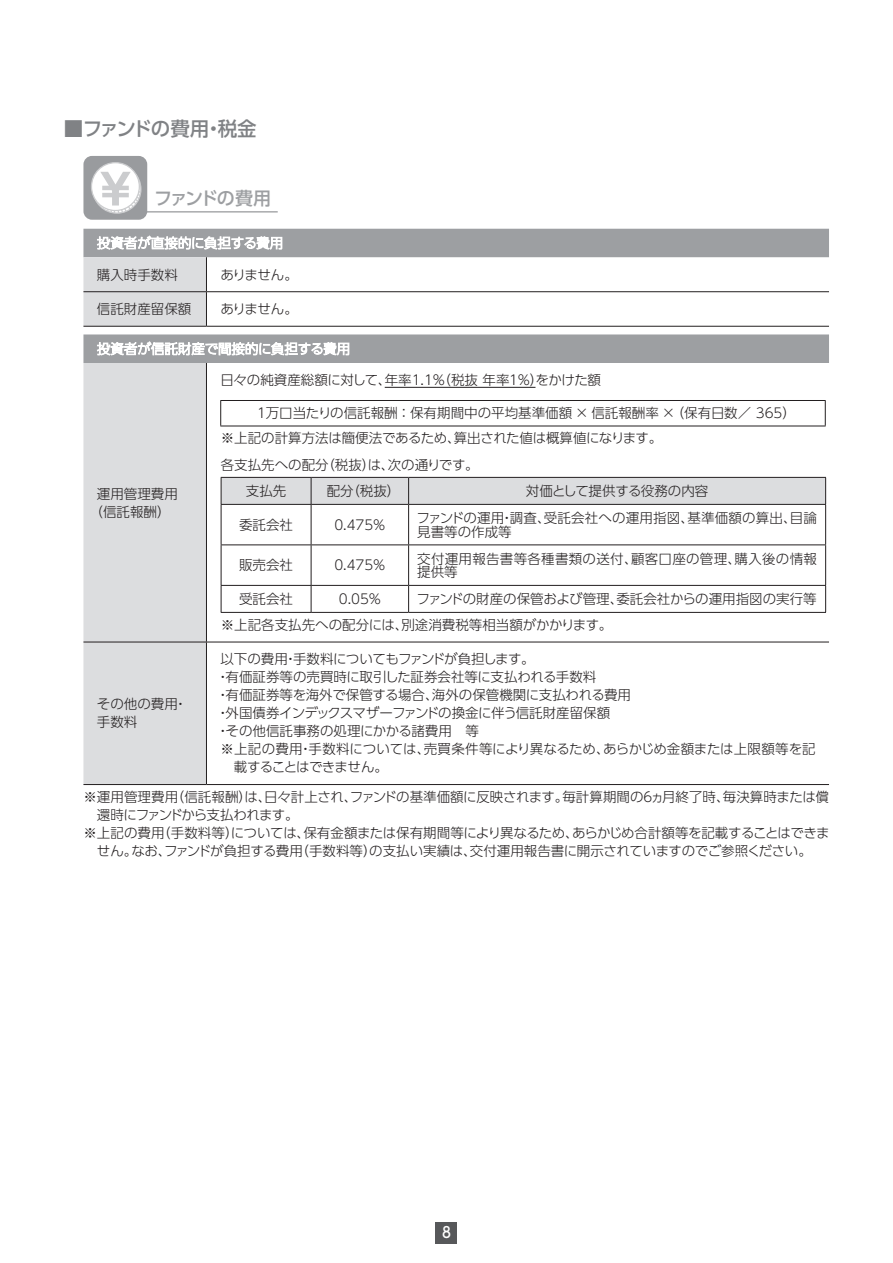
<style>
.page{position:relative;width:893px;height:1263px;background:#fff}
.page>*{position:absolute;margin:0;border:0;box-sizing:border-box;transform-origin:0 0}
.t1{font:500 19.5px "UD Shin Go Pro";letter-spacing:-.06em;color:#808285}
.t2{font:500 18px "UD Shin Go Pro";letter-spacing:-.095em;color:#9d9fa2}
.t3{font:500 15px "UD Shin Go Pro";color:#fff;scale:.9 1}
.t4{font:300 13.5px/18px "UD Shin Go Pro";color:#231f20}
.t5{font:300 13.5px "UD Shin Go Pro";letter-spacing:-.025em;color:#231f20}
.t6{font:300 13.5px "UD Shin Go Pro";letter-spacing:-.02em;color:#231f20}
.t7{font:300 13.5px "UD Shin Go Pro";letter-spacing:-.035em;color:#231f20}
.t8{font:300 13.5px/13.5px "UD Shin Go Pro";letter-spacing:.02em;color:#231f20}
.t9{font:300 13.5px "UD Shin Go Pro";letter-spacing:-.06em;color:#231f20}
.t10{font:300 13.5px "UD Shin Go Pro";letter-spacing:-.055em;color:#231f20}
</style>
<div class="page">
<div style="left:436px;top:1222px;width:21px;height:21px;background:#57585a"></div>
<div style="left:83px;top:156px;width:64px;height:64px;background:#999b9e;border-radius:9px"></div>
<div style="left:91px;top:163px;width:48px;height:48px;background:#fff;border-radius:50%"></div>
<div style="left:91px;top:162px;width:49px;height:49px;border:1px solid #cbccce;border-radius:50%"></div>
<svg style="left:100px;top:172px;width:42px;height:42px"></svg>
<hr style="left:128px;top:211px;width:150px;height:1px;background:#999b9e">
<svg style="left:83px;top:229px;width:746px;height:134px"></svg>
<div style="left:83px;top:257px;width:123px;height:69px;background:#dcdddf"></div>
<div style="left:83px;top:363px;width:123px;height:421px;background:#dcdddf"></div>
<hr style="left:206px;top:257px;width:1px;height:34px;background:#231f20">
<hr style="left:83px;top:291px;width:123px;height:1px;background:#231f20">
<hr style="left:206px;top:291px;width:623px;height:1px;background:#231f20">
<hr style="left:206px;top:292px;width:1px;height:34px;background:#231f20">
<hr style="left:83px;top:326px;width:123px;height:1px;background:#231f20">
<hr style="left:206px;top:326px;width:623px;height:1px;background:#231f20">
<hr style="left:83px;top:642px;width:123px;height:1px;background:#231f20">
<hr style="left:206px;top:642px;width:623px;height:1px;background:#231f20">
<hr style="left:206px;top:642px;width:1px;height:142px;background:#231f20">
<hr style="left:83px;top:784px;width:123px;height:1px;background:#231f20">
<hr style="left:206px;top:784px;width:623px;height:1px;background:#231f20">
<hr style="left:206px;top:363px;width:1px;height:279px;background:#231f20">
<svg style="left:97px;top:235px;width:185px;height:15px"></svg>
<svg style="left:97px;top:341px;width:252px;height:15px"></svg>
<hr style="left:220px;top:400px;width:606px;height:1px;background:#231f20">
<svg style="left:220px;top:401px;width:1px;height:25px"></svg>
<svg style="left:825px;top:401px;width:1px;height:25px"></svg>
<hr style="left:220px;top:426px;width:606px;height:1px;background:#231f20">
<hr style="left:385px;top:387px;width:150px;height:1px;background:#231f20">
<svg style="left:221px;top:477px;width:605px;height:27px"></svg>
<hr style="left:221px;top:504px;width:90px;height:1px;background:#231f20">
<hr style="left:221px;top:505px;width:1px;height:39px;background:#231f20">
<hr style="left:311px;top:504px;width:98px;height:1px;background:#231f20">
<hr style="left:311px;top:505px;width:1px;height:39px;background:#231f20">
<hr style="left:409px;top:504px;width:417px;height:1px;background:#231f20">
<hr style="left:408px;top:505px;width:1px;height:39px;background:#231f20">
<hr style="left:825px;top:505px;width:1px;height:39px;background:#231f20">
<hr style="left:221px;top:544px;width:90px;height:1px;background:#231f20">
<hr style="left:221px;top:545px;width:1px;height:40px;background:#231f20">
<hr style="left:311px;top:544px;width:98px;height:1px;background:#231f20">
<hr style="left:311px;top:545px;width:1px;height:40px;background:#231f20">
<hr style="left:409px;top:544px;width:417px;height:1px;background:#231f20">
<hr style="left:408px;top:545px;width:1px;height:40px;background:#231f20">
<hr style="left:825px;top:545px;width:1px;height:40px;background:#231f20">
<hr style="left:221px;top:585px;width:90px;height:1px;background:#231f20">
<svg style="left:221px;top:586px;width:1px;height:26px"></svg>
<hr style="left:311px;top:585px;width:98px;height:1px;background:#231f20">
<svg style="left:311px;top:586px;width:1px;height:26px"></svg>
<hr style="left:409px;top:585px;width:417px;height:1px;background:#231f20">
<svg style="left:408px;top:586px;width:1px;height:26px"></svg>
<svg style="left:825px;top:586px;width:1px;height:26px"></svg>
<hr style="left:221px;top:612px;width:90px;height:1px;background:#231f20">
<hr style="left:311px;top:612px;width:98px;height:1px;background:#231f20">
<hr style="left:409px;top:612px;width:417px;height:1px;background:#231f20">
<h1 class="t1" style="left:64px;top:112px;width:194px">■ファンドの費用・税金</h1>
<h2 class="t2" style="left:154px;top:184px;width:118px">ファンドの費用</h2>
<p class="t4" style="left:97px;top:265px;width:82px">購入時手数料</p>
<p class="t4" style="left:220px;top:265px;width:79px">ありません。</p>
<p class="t4" style="left:97px;top:299px;width:96px">信託財産留保額</p>
<p class="t4" style="left:220px;top:299px;width:79px">ありません。</p>
<p class="t4" style="left:90px;top:484px;width:90px;text-align:center">運用管理費用（信託報酬）</p>
<p class="t4" style="left:220px;top:371px;width:382px">日々の純資産総額に対して、年率1.1％（税抜 年率１％）をかけた額</p>
<p class="t4" style="left:221px;top:400px;width:577px;line-height:24.8px;text-indent:34px">１万口当たりの信託報酬 ：保有期間中の平均基準価額 × 信託報酬率 × （保有日数／ 365）※上記の計算方法は簡便法であるため、算出された値は概算値になります。</p>
<p class="t4" style="left:246px;top:451px;width:234px;line-height:26px;text-indent:-25px">各支払先への配分（税抜）は、次の通りです。支払先</p>
<p class="t4" style="left:327px;top:481px;width:75px">配分（税抜）</p>
<p class="t4" style="left:526px;top:481px;width:184px">対価として提供する役務の内容</p>
<p class="t4" style="left:239px;top:515px;width:55px">委託会社</p>
<p class="t4" style="left:334px;top:515px;width:53px">0.475％</p>
<p class="t4" style="left:417px;top:511px;width:402px;line-height:13.5px">ファンドの運用・調査、受託会社への運用指図、基準価額の算出、目論見書等の作成等</p>
<p class="t4" style="left:239px;top:556px;width:55px">販売会社</p>
<p class="t4" style="left:334px;top:556px;width:53px">0.475％</p>
<p class="t8" style="left:417px;top:551px;width:401px">交付運用報告書等各種書類の送付、顧客口座の管理、購入後の情報提供等</p>
<p class="t4" style="left:239px;top:589px;width:55px">受託会社</p>
<p class="t4" style="left:339px;top:589px;width:44px">0.05％</p>
<p class="t4" style="left:221px;top:585px;width:597px;line-height:26px;text-indent:196px">ファンドの財産の保管および管理、委託会社からの運用指図の実行等※上記各支払先への配分には、別途消費税等相当額がかかります。</p>
<p class="t7" style="left:220px;top:648px;width:316px">以下の費用・手数料についてもファンドが負担します。</p>
<p class="t4" style="left:216px;top:668px;width:382px">・有価証券等の売買時に取引した証券会社等に支払われる手数料</p>
<p class="t4" style="left:216px;top:686px;width:416px">・有価証券等を海外で保管する場合、海外の保管機関に支払われる費用</p>
<p class="t7" style="left:216px;top:702px;width:396px">・外国債券インデックスマザーファンドの換金に伴う信託財産留保額</p>
<p class="t4" style="left:216px;top:722px;width:264px">・その他信託事務の処理にかかる諸費用　等</p>
<p class="t4" style="left:220px;top:740px;width:597px">※上記の費用・手数料については、売買条件等により異なるため、あらかじめ金額または上限額等を記</p>
<p class="t10" style="left:234px;top:756px;width:156px">載することはできません。</p>
<p class="t4" style="left:83px;top:787px;width:747px">※運用管理費用（信託報酬）は、日々計上され、ファンドの基準価額に反映されます。毎計算期間の６ヵ月終了時、毎決算時または償</p>
<p class="t9" style="left:97px;top:803px;width:203px">還時にファンドから支払われます。</p>
<p class="t5" style="left:83px;top:821px;width:748px">※上記の費用（手数料等）については、保有金額または保有期間等により異なるため、あらかじめ合計額等を記載することはできま</p>
<p class="t6" style="left:97px;top:839px;width:716px">せん。なお、ファンドが負担する費用（手数料等）の支払い実績は、交付運用報告書に開示されていますのでご参照ください。</p>
<p class="t4" style="left:97px;top:695px;width:92px">その他の費用・手数料</p>
<p class="t3" style="left:442px;top:1220px;width:11px">8</p>
</div>
